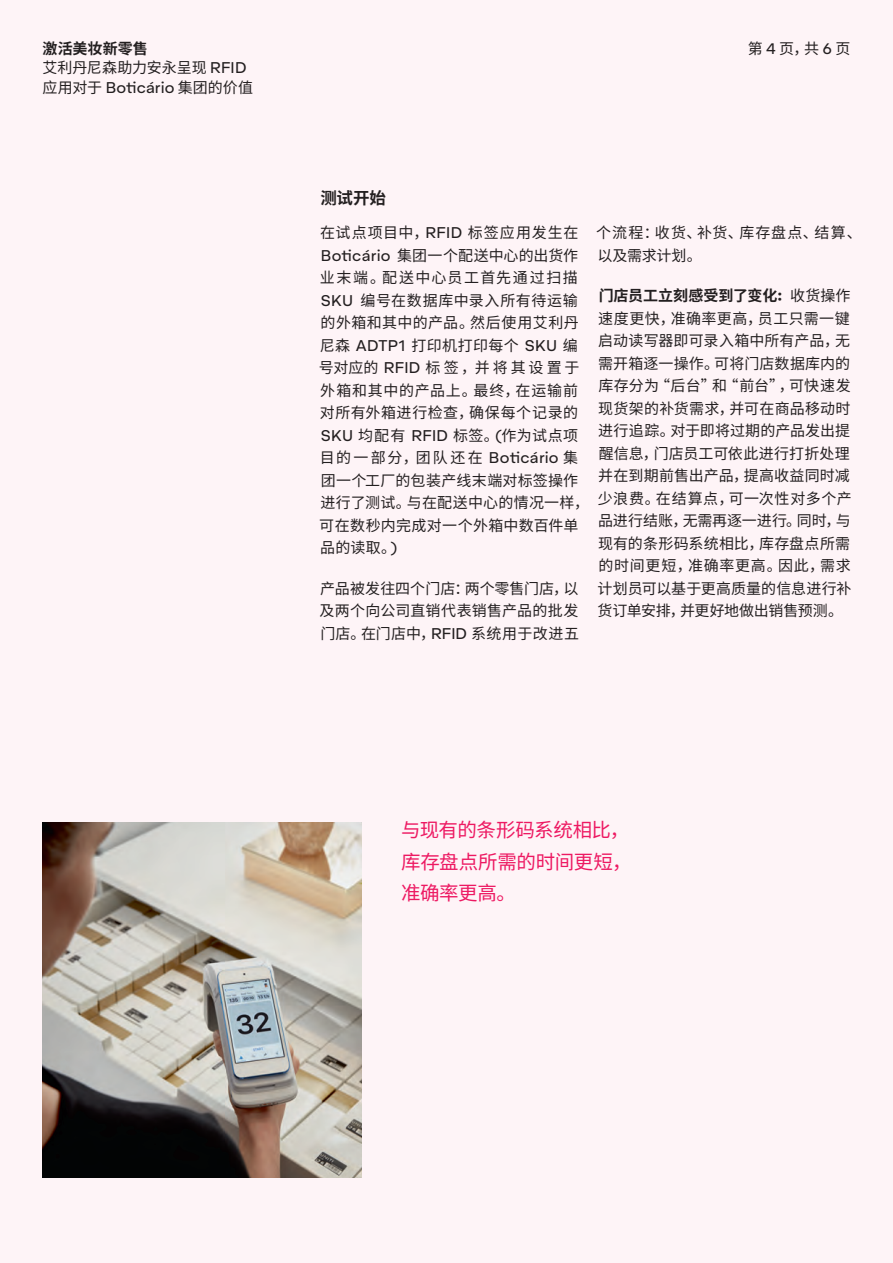
<style>
.page{position:relative;width:893px;height:1263px;background:#fef4f7}
.page>*{position:absolute;margin:0;border:0;box-sizing:border-box;transform-origin:0 0}
.t1{font:19.5px/31.5px "Source Han Sans CN";letter-spacing:-.02em;color:#ed1962;text-align:justify}
.Bulleted_list{font:700 16.5px "Source Han Sans CN";color:#231f20}
.Bulleted_list-2{font:15px/22.5px "Source Han Sans CN";letter-spacing:.015em;color:#231f20}
.Bulleted_list-3{font:15px/22.5px "Source Han Sans CN";letter-spacing:.05em;color:#231f20}
.s1{font-weight:700}
.s2{font-family:"Aktifo A"}
.s3{font-family:"Aktifo A";font-weight:700}
</style>
<div class="page">
<img style="left:43px;top:823px;width:318px;height:355px">
<p class="Bulleted_list-2" style="left:43px;top:39px;width:212px;line-height:19.5px"><span class="s1">激活美妆新零售<br></span>艾利丹尼森助力安永呈现 <span class="s2">RFID</span>应用对于 <span class="s2">Boticário</span> 集团的价值</p>
<p class="Bulleted_list-2" style="left:748px;top:37px;width:104px">第 <span class="s2">4</span> 页，共 <span class="s2">6</span> 页</p>
<p class="Bulleted_list" style="left:320px;top:188px;width:67px">测试开始</p>
<p class="Bulleted_list-2" style="left:319px;top:222px;width:272px">在试点项目中，<span class="s2">RFID</span> 标签应用发生在<br><span class="s2">Boticário</span> 集团一个配送中心的出货作业末端。配送中心员工首先通过扫描<br><span class="s2">SKU</span> 编号在数据库中录入所有待运输的外箱和其中的产品。然后使用艾利丹尼森 <span class="s2">ADTP1</span> 打印机打印每个 <span class="s2">SKU</span> 编号对应的 <span class="s2">RFID</span> 标签，并将其设置于外箱和其中的产品上。最终，在运输前对所有外箱进行检查，确保每个记录的<br><span class="s2">SKU</span> 均配有 <span class="s2">RFID</span> 标签。<span class="s2">(</span>作为试点项目的一部分，团队还在 <span class="s2">Boticário</span> 集团一个工厂的包装产线末端对标签操作进行了测试。与在配送中心的情况一样，可在数秒内完成对一个外箱中数百件单品的读取。<span class="s2">)</span></p>
<p class="Bulleted_list-2" style="left:320px;top:577px;width:261px;text-align:justify">产品被发往四个门店：两个零售门店，以及两个向公司直销代表销售产品的批发门店。在门店中，<span class="s2">RFID</span> 系统用于改进五</p>
<p class="Bulleted_list-3" style="left:596px;top:222px;width:267px">个流程：收货、补货、库存盘点、结算、以及需求计划。</p>
<p class="Bulleted_list-2" style="left:597px;top:285px;width:256px"><span class="s1">门店员工立刻感受到了变化</span><span class="s3">:</span> 收货操作速度更快，准确率更高，员工只需一键启动读写器即可录入箱中所有产品，无需开箱逐一操作。可将门店数据库内的库存分为“后台”和“前台”，可快速发现货架的补货需求，并可在商品移动时进行追踪。对于即将过期的产品发出提醒信息，门店员工可依此进行打折处理并在到期前售出产品，提高收益同时减少浪费。在结算点，可一次性对多个产品进行结账，无需再逐一进行。同时，与现有的条形码系统相比，库存盘点所需的时间更短，准确率更高。因此，需求计划员可以基于更高质量的信息进行补货订单安排，并更好地做出销售预测。</p>
<p class="t1" style="left:401px;top:815px;width:232px">与现有的条形码系统相比，库存盘点所需的时间更短，准确率更高。</p>
</div>
